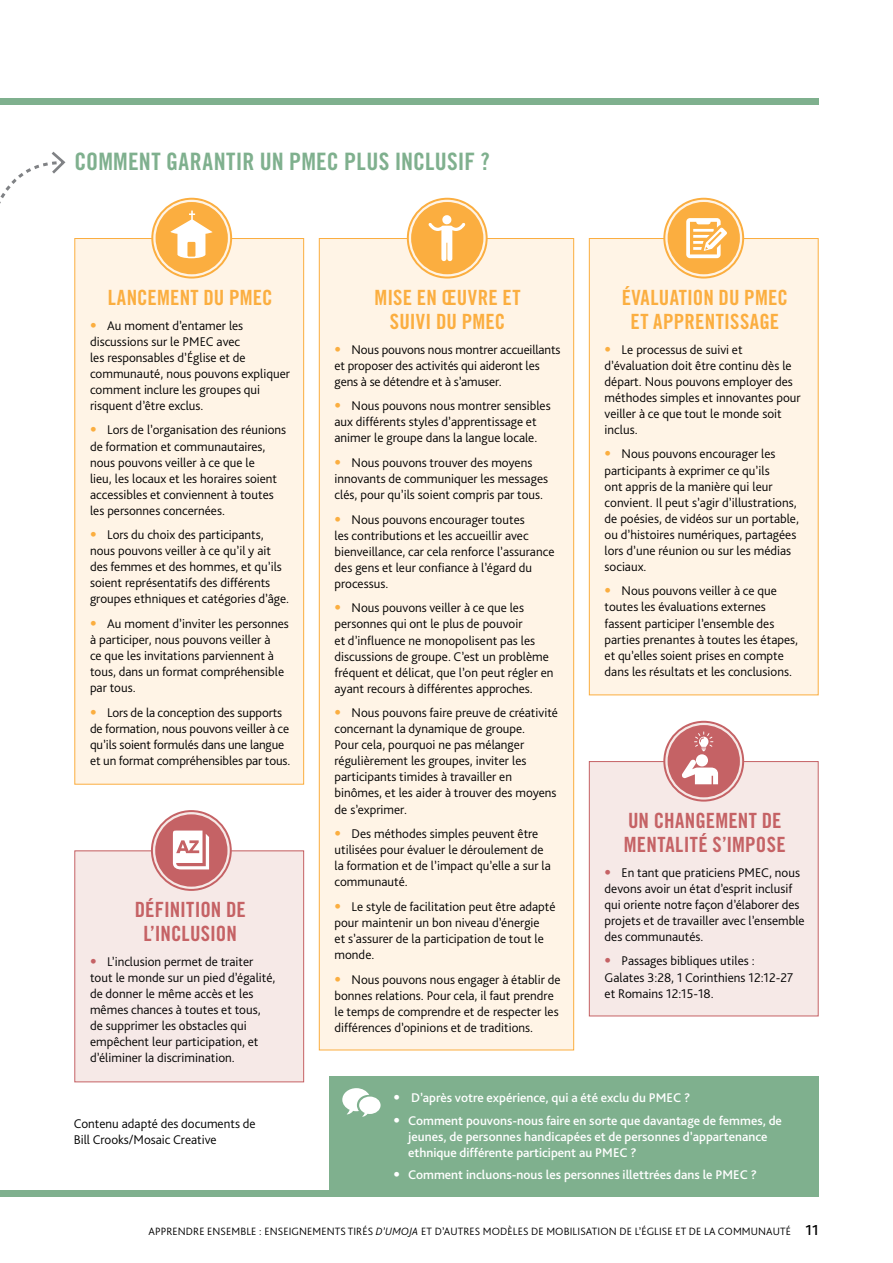
<style>
.page{position:relative;width:893px;height:1263px;background:#fff}
.page>*{position:absolute;margin:0;border:0;box-sizing:border-box;transform-origin:0 0}
.t1{font:24px "Trade Gothic Bold Cond Twenty";letter-spacing:.01em;color:#7fb08e}
.t2{font:21px/24px "Trade Gothic Bold Cond Twenty";letter-spacing:.01em;color:#fbae40;text-align:center}
.t3{font:21px/24px "Trade Gothic Bold Cond Twenty";letter-spacing:.005em;color:#c56265}
.t4{font:500 15px "Bliss Pro";color:#000}
.t5{font:300 13.2px/16px "Bliss Pro";color:#000}
.t6{font:500 13.2px/16px "Bliss Pro";color:#fff}
.t7{font:300 11.1px "Bliss Pro";letter-spacing:.01em;color:#000}
.s1{font-family:"Trade Gothic Bold Cond Twenty";font-weight:400;color:#fbae40}
.s2{font-family:"Trade Gothic Bold Cond Twenty";font-weight:400;color:#c56265}
.s3{font-family:"Trade Gothic Bold Cond Twenty";font-weight:400}
.s4{font-style:italic}
</style>
<div class="page">
<div style="left:330px;top:1077px;width:489px;height:120px;background:#7fb08e"></div>
<svg style="left:342px;top:1088px;width:39px;height:29px"></svg>
<div style="left:0;top:1191px;width:819px;height:6px;background:#7fb08e"></div>
<div style="left:0;top:99px;width:819px;height:6px;background:#7fb08e"></div>
<div style="left:75px;top:238px;width:229px;height:546px;background:#fff4e6"></div>
<div style="left:74px;top:238px;width:230px;height:546px;border:1px solid #fbae40"></div>
<div style="left:589px;top:238px;width:229px;height:457px;background:#fff4e6"></div>
<div style="left:589px;top:238px;width:230px;height:457px;border:1px solid #fbae40"></div>
<div style="left:319px;top:238px;width:255px;height:812px;background:#fff4e6"></div>
<svg style="left:151px;top:198px;width:81px;height:81px"></svg>
<svg style="left:153px;top:200px;width:77px;height:77px"></svg>
<svg style="left:407px;top:198px;width:81px;height:81px"></svg>
<svg style="left:409px;top:200px;width:77px;height:77px"></svg>
<svg style="left:663px;top:198px;width:81px;height:81px"></svg>
<svg style="left:665px;top:200px;width:77px;height:77px"></svg>
<svg style="left:0;top:152px;width:66px;height:52px"></svg>
<div style="left:589px;top:761px;width:229px;height:255px;background:#f6e9e7"></div>
<div style="left:589px;top:761px;width:230px;height:255px;border:1px solid #c56265"></div>
<div style="left:75px;top:851px;width:229px;height:231px;background:#f6e9e7"></div>
<div style="left:74px;top:850px;width:230px;height:232px;border:1px solid #c56265"></div>
<svg style="left:665px;top:723px;width:77px;height:77px"></svg>
<svg style="left:151px;top:810px;width:81px;height:81px"></svg>
<svg style="left:153px;top:812px;width:77px;height:77px"></svg>
<h1 class="t1" style="left:74px;top:147px;width:417px">COMMENT GARANTIR UN PMEC PLUS INCLUSIF ?</h1>
<h2 class="t2" style="left:108px;top:285px;width:167px">LANCEMENT DU PMEC</h2>
<p class="t5" style="left:90px;top:317px;width:201px"><span class="s1">•</span> Au moment d’entamer les discussions sur le PMEC avec<br>les responsables d’Église et de communauté, nous pouvons expliquer comment inclure les groupes qui risquent d’être exclus.</p>
<p class="t5" style="left:90px;top:422px;width:198px"><span class="s1">•</span> Lors de l’organisation des réunions de formation et communautaires, nous pouvons veiller à ce que le<br>lieu, les locaux et les horaires soient accessibles et conviennent à toutes les personnes concernées.</p>
<p class="t5" style="left:90px;top:526px;width:201px"><span class="s1">•</span> Lors du choix des participants, nous pouvons veiller à ce qu’il y ait des femmes et des hommes, et qu’ils soient représentatifs des différents groupes ethniques et catégories d’âge.</p>
<p class="t5" style="left:90px;top:615px;width:200px"><span class="s1">•</span> Au moment d’inviter les personnes à participer, nous pouvons veiller à<br>ce que les invitations parviennent à tous, dans un format compréhensible par tous.</p>
<p class="t5" style="left:90px;top:704px;width:202px"><span class="s1">•</span> Lors de la conception des supports de formation, nous pouvons veiller à ce qu’ils soient formulés dans une langue et un format compréhensibles par tous.</p>
<h2 class="t3" style="left:135px;top:898px;width:113px;text-align:center">DÉFINITION DE<br>L’INCLUSION</h2>
<p class="t5" style="left:90px;top:953px;width:187px"><span class="s2">•</span> L’inclusion permet de traiter tout le monde sur un pied d’égalité, de donner le même accès et les mêmes chances à toutes et tous, de supprimer les obstacles qui empêchent leur participation, et d’éliminer la discrimination.</p>
<h2 class="t2" style="left:375px;top:285px;width:147px">MISE EN ŒUVRE ET<br>SUIVI DU PMEC</h2>
<p class="t5" style="left:335px;top:341px;width:227px"><span class="s1">•</span> Nous pouvons nous montrer accueillants et proposer des activités qui aideront les gens à se détendre et à s’amuser.</p>
<p class="t5" style="left:335px;top:398px;width:218px"><span class="s1">•</span> Nous pouvons nous montrer sensibles aux différents styles d’apprentissage et animer le groupe dans la langue locale.</p>
<p class="t5" style="left:335px;top:454px;width:215px"><span class="s1">•</span> Nous pouvons trouver des moyens innovants de communiquer les messages clés, pour qu’ils soient compris par tous.</p>
<p class="t5" style="left:335px;top:511px;width:221px"><span class="s1">•</span> Nous pouvons encourager toutes<br>les contributions et les accueillir avec bienveillance, car cela renforce l’assurance des gens et leur confiance à l’égard du processus.</p>
<p class="t5" style="left:335px;top:600px;width:220px"><span class="s1">•</span> Nous pouvons veiller à ce que les personnes qui ont le plus de pouvoir<br>et d’influence ne monopolisent pas les discussions de groupe. C’est un problème fréquent et délicat, que l’on peut régler en ayant recours à différentes approches.</p>
<p class="t5" style="left:335px;top:704px;width:225px"><span class="s1">•</span> Nous pouvons faire preuve de créativité concernant la dynamique de groupe.<br>Pour cela, pourquoi ne pas mélanger régulièrement les groupes, inviter les participants timides à travailler en binômes, et les aider à trouver des moyens de s’exprimer.</p>
<p class="t5" style="left:335px;top:825px;width:218px"><span class="s1">•</span> Des méthodes simples peuvent être utilisées pour évaluer le déroulement de la formation et de l’impact qu’elle a sur la communauté.</p>
<p class="t5" style="left:335px;top:898px;width:222px"><span class="s1">•</span> Le style de facilitation peut être adapté pour maintenir un bon niveau d’énergie<br>et s’assurer de la participation de tout le monde.</p>
<p class="t5" style="left:335px;top:971px;width:227px"><span class="s1">•</span> Nous pouvons nous engager à établir de bonnes relations. Pour cela, il faut prendre le temps de comprendre et de respecter les différences d’opinions et de traditions.</p>
<h2 class="t2" style="left:622px;top:285px;width:168px">ÉVALUATION DU PMEC<br>ET APPRENTISSAGE</h2>
<p class="t5" style="left:605px;top:341px;width:198px"><span class="s1">•</span> Le processus de suivi et d’évaluation doit être continu dès le départ. Nous pouvons employer des méthodes simples et innovantes pour veiller à ce que tout le monde soit inclus.</p>
<p class="t5" style="left:605px;top:446px;width:196px"><span class="s1">•</span> Nous pouvons encourager les participants à exprimer ce qu’ils<br>ont appris de la manière qui leur convient. Il peut s’agir d’illustrations, de poésies, de vidéos sur un portable, ou d’histoires numériques, partagées lors d’une réunion ou sur les médias sociaux.</p>
<p class="t5" style="left:605px;top:583px;width:195px"><span class="s1">•</span> Nous pouvons veiller à ce que toutes les évaluations externes fassent participer l’ensemble des parties prenantes à toutes les étapes, et qu’elles soient prises en compte dans les résultats et les conclusions.</p>
<h2 class="t3" style="left:624px;top:808px;width:163px">UN CHANGEMENT DE<br>MENTALITÉ S’IMPOSE</h2>
<p class="t5" style="left:605px;top:864px;width:202px"><span class="s2">•</span> En tant que praticiens PMEC, nous devons avoir un état d’esprit inclusif qui oriente notre façon d’élaborer des projets et de travailler avec l’ensemble des communautés.</p>
<p class="t5" style="left:605px;top:953px;width:190px"><span class="s2">•</span> Passages bibliques utiles :<br>Galates 3:28, 1 Corinthiens 12:12-27 et Romains 12:15-18.</p>
<p class="t5" style="left:74px;top:1116px;width:183px">Contenu adapté des documents de<br>Bill Crooks/Mosaic Creative</p>
<p class="t6" style="left:393px;top:1090px;width:299px"><span class="s3">•</span> D’après votre expérience, qui a été exclu du PMEC ?</p>
<p class="t6" style="left:408px;top:1112px;width:375px;text-indent:-15px"><span class="s3">•</span> Comment pouvons-nous faire en sorte que davantage de femmes, de jeunes, de personnes handicapées et de personnes d’appartenance ethnique différente participent au PMEC ?</p>
<p class="t6" style="left:393px;top:1167px;width:365px"><span class="s3">•</span> Comment incluons-nous les personnes illettrées dans le PMEC ?</p>
<p class="t7" style="left:148px;top:1225px;width:644px">APPRENDRE ENSEMBLE : ENSEIGNEMENTS TIRÉS <span class="s4">D’UMOJA</span> ET D’AUTRES MODÈLES DE MOBILISATION DE L’ÉGLISE ET DE LA COMMUNAUTÉ</p>
<p class="t4" style="left:805px;top:1221px;width:15px">11</p>
</div>
